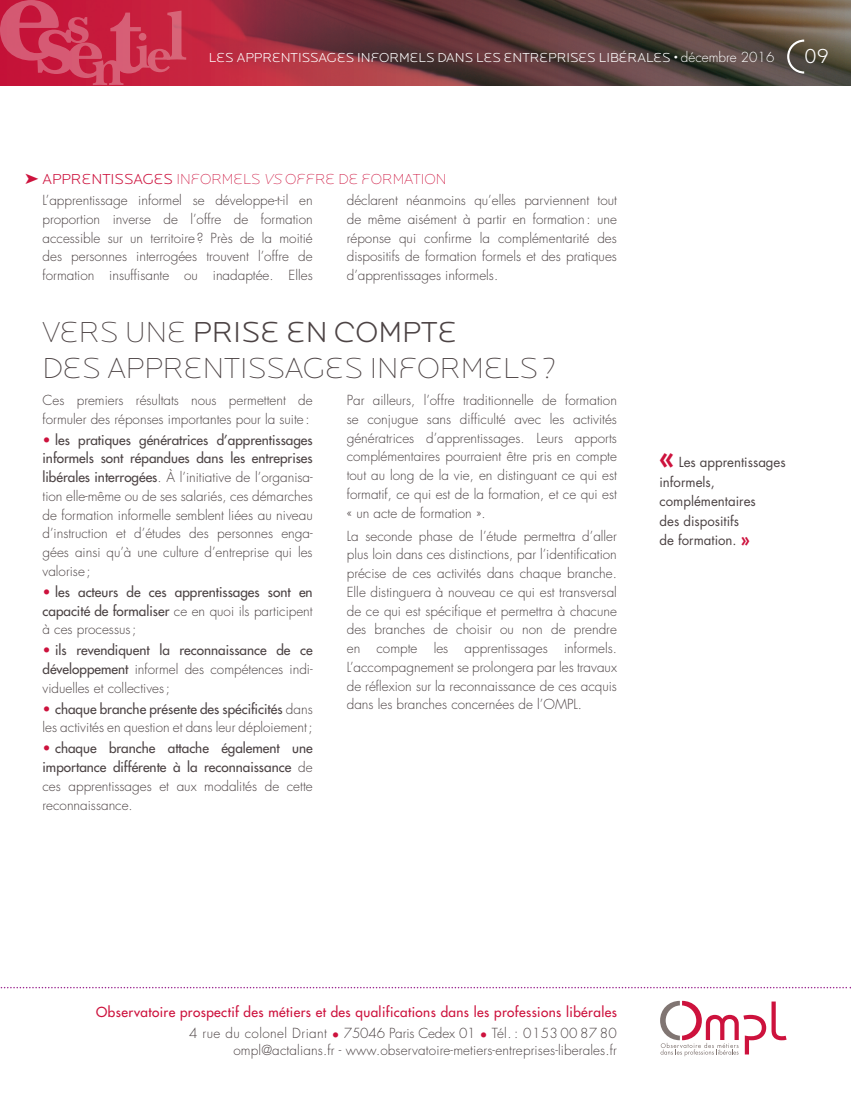
<style>
.page{position:relative;width:851px;height:1106px;background:#fff}
.page>*{position:absolute;margin:0;border:0;box-sizing:border-box;transform-origin:0 0}
.ESS_GRAND_TITRE_int{font:200 30px/36px "Locator Display";color:#4c4344}
.ETUDE_hors-texte_gui{font:800 30px "Futura Std";color:#cd123d}
.ESS_TEXTE_COURANT{font:300 21px "Locator Display";color:#fff}
.t1{font:200 15px "Locator Display";color:#cd123d}
.ESS_TEXTE_COURANT-2{font:300 13.5px/18.8px "Futura Std";color:#4c4344;text-align:justify}
.t2{font:500 13.5px/18.8px "Futura Std";color:#4c4344;text-align:justify}
.t3{font:500 13.5px "Futura Std";letter-spacing:.03em;color:#cd123d}
.ETUDE_hors-texte_gui-2{font:13.5px/19.5px "Futura Std";color:#4c4344}
.t4{font:300 13.5px "Locator Display";color:#fff}
.ESS_TEXTE_COURANT-3{font:300 13.5px "Futura Std";letter-spacing:.03em;color:#4c4344}
.s1{font-family:"Futura Std"}
.s2{font-weight:300}
.s3{font-style:italic}
.s4{color:#cd123d}
.s5{font-weight:500}
.s6{font-weight:300;color:#cd123d}
.s7{font-weight:800;font-size:18px;color:#cd123d}
</style>
<div class="page">
<svg style="left:186px;top:0;width:664px;height:85px;background:#703c3e"></svg>
<svg style="left:0;top:0;width:186px;height:85px;background:#cb314f"></svg>
<svg style="left:787px;top:40px;width:17px;height:34px"></svg>
<svg style="left:0;top:986px;width:851px;height:2px"></svg>
<svg style="left:660px;top:1000px;width:126px;height:56px"></svg>
<p class="t4" style="left:209px;top:49px;width:567px">LES APPRENTISSAGES INFORMELS DANS LES ENTREPRISES LIBÉRALES • <span class="s1">décembre 2016</span></p>
<p class="ESS_TEXTE_COURANT" style="left:804px;top:43px;width:26px">09</p>
<p class="t1" style="left:25px;top:170px;width:423px">➤ <span class="s2">APPRENTISSAGES</span> INFORMELS <span class="s3">vs</span>OFFRE DE FORMATION</p>
<p class="ESS_TEXTE_COURANT-2" style="left:43px;top:191px;width:272px">L’apprentissage informel se développe-t-il en proportion inverse de l’offre de formation accessible sur un territoire? Près de la moitié des personnes interrogées trouvent l’offre de formation insuffisante ou inadaptée. Elles</p>
<p class="ESS_TEXTE_COURANT-2" style="left:347px;top:191px;width:272px">déclarent néanmoins qu’elles parviennent tout de même aisément à partir en formation : une réponse qui confirme la complémentarité des dispositifs de formation formels et des pratiques d’apprentissages informels.</p>
<p class="ESS_GRAND_TITRE_int" style="left:43px;top:313px;width:515px">VERS UNE <span class="s2">PRISE EN COMPTE<br></span>DES APPRENTISSAGES INFORMELS?</p>
<p class="ESS_TEXTE_COURANT-2" style="left:43px;top:391px;width:271px">Ces premiers résultats nous permettent de formuler des réponses importantes pour la suite:</p>
<p class="ESS_TEXTE_COURANT-2" style="left:43px;top:431px;width:272px"><span class="s4">•</span> <span class="s5">les pratiques génératrices d’apprentissages informels sont répandues dans les entreprises libérales interrogées</span>. À l’initiative de l’organisa&shy;tion elle-même ou de ses salariés, ces démarches de formation informelle semblent liées au niveau d’instruction et d’études des personnes enga&shy;gées ainsi qu’à une culture d’entreprise qui les valorise;</p>
<p class="t2" style="left:43px;top:582px;width:271px"><span class="s6">•</span> les acteurs de ces apprentissages sont en capacité de formaliser <span class="s2">ce en quoi ils participent à ces processus;</span></p>
<p class="ESS_TEXTE_COURANT-2" style="left:43px;top:641px;width:272px"><span class="s4">•</span> <span class="s5">ils revendiquent la reconnaissance de ce développement</span> informel des compétences indi&shy;viduelles et collectives;</p>
<p class="ESS_TEXTE_COURANT-2" style="left:43px;top:699px;width:272px"><span class="s4">•</span> <span class="s5">chaque branche présente des spécificités</span> dans les activités en question et dans leur déploiement;</p>
<p class="t2" style="left:43px;top:739px;width:272px"><span class="s6">•</span> chaque branche attache également une importance différente à la reconnaissance <span class="s2">de ces apprentissages et aux modalités de cette reconnaissance.</span></p>
<p class="ESS_TEXTE_COURANT-2" style="left:347px;top:391px;width:272px">Par ailleurs, l’offre traditionnelle de formation se conjugue sans difficulté avec les activités génératrices d’apprentissages. Leurs apports complémentaires pourraient être pris en compte tout au long de la vie, en distinguant ce qui est formatif, ce qui est de la formation, et ce qui est « un acte de formation ».</p>
<p class="ESS_TEXTE_COURANT-2" style="left:347px;top:526px;width:272px">La seconde phase de l’étude permettra d’aller plus loin dans ces distinctions, par l’identification précise de ces activités dans chaque branche.<br>Elle distinguera à nouveau ce qui est transversal de ce qui est spécifique et permettra à chacune des branches de choisir ou non de prendre en compte les apprentissages informels.<br>L’accompagnement se prolongera par les travaux de réflexion sur la reconnaissance de ces acquis dans les branches concernées de l’OMPL.</p>
<p class="ETUDE_hors-texte_gui" style="left:659px;top:440px;width:17px">«</p>
<p class="ETUDE_hors-texte_gui-2" style="left:659px;top:452px;width:128px;text-indent:19px">Les apprentissages informels, complémentaires<br>des dispositifs<br>de formation. <span class="s7">»</span></p>
<p class="t3" style="left:96px;top:1003px;width:522px">Observatoire prospectif des métiers et des qualifications dans les professions libérales</p>
<p class="ESS_TEXTE_COURANT-3" style="left:189px;top:1024px;width:429px">4 rue du colonel Driant <span class="s4">•</span> 75046 Paris Cedex 01 <span class="s4">•</span> Tél. : 0153 00 87 80</p>
<p class="ESS_TEXTE_COURANT-2" style="left:233px;top:1040px;width:385px">ompl@actalians.fr - www.observatoire-metiers-entreprises-liberales.fr</p>
</div>
